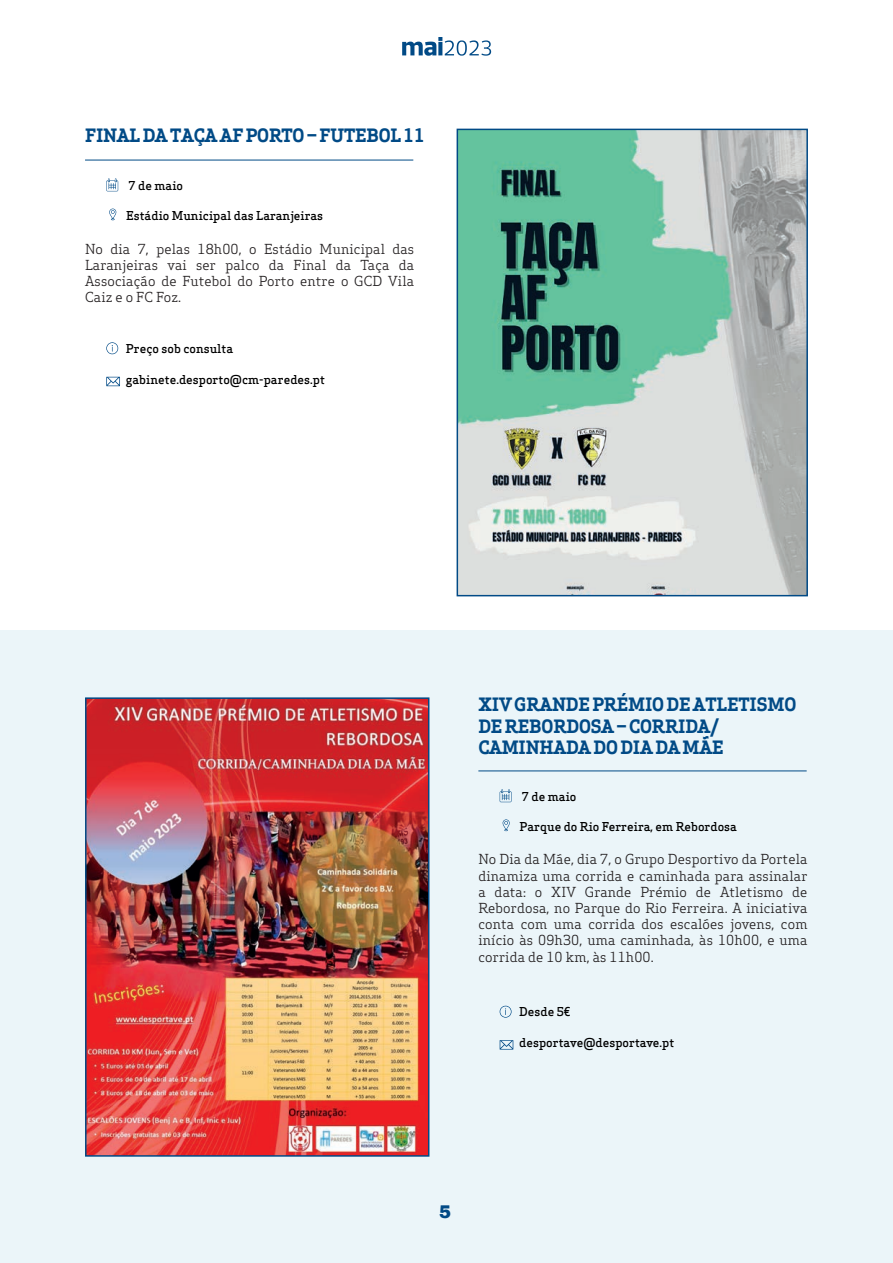
<style>
.page{position:relative;width:893px;height:1263px;background:#fff}
.page>*{position:absolute;margin:0;border:0;box-sizing:border-box;transform-origin:0 0}
.t1{font:700 18px/21.6px "Apex Serif";letter-spacing:-.01em;color:#014a86}
.t2{font:900 18px "Archivo";color:#014a86}
.t3{font:13.5px/16.2px "Apex Serif";letter-spacing:.01em;color:#231f20;text-align:justify}
.t4{font:500 12px "Apex Serif";color:#000}
</style>
<div class="page">
<div style="left:0;top:631px;width:893px;height:632px;background:#ebf5f9"></div>
<hr style="left:478px;top:770px;width:329px;height:1px;background:#014a86">
<svg style="left:500px;top:789px;width:12px;height:13px"></svg>
<svg style="left:503px;top:819px;width:7px;height:12px"></svg>
<img style="left:88px;top:700px;width:338px;height:454px">
<div style="left:85px;top:697px;width:344px;height:460px;border:2px solid #014a86"></div>
<svg style="left:500px;top:1005px;width:12px;height:13px"></svg>
<svg style="left:500px;top:1040px;width:13px;height:9px"></svg>
<hr style="left:85px;top:160px;width:328px;height:1px;background:#014a86">
<svg style="left:106px;top:178px;width:12px;height:13px"></svg>
<svg style="left:109px;top:209px;width:7px;height:11px"></svg>
<svg style="left:106px;top:342px;width:12px;height:12px"></svg>
<svg style="left:106px;top:377px;width:14px;height:9px"></svg>
<svg style="left:402px;top:37px;width:89px;height:19px"></svg>
<img style="left:460px;top:132px;width:345px;height:461px">
<div style="left:457px;top:129px;width:351px;height:467px;border:2px solid #014a86"></div>
<h1 class="t1" style="left:85px;top:124px;width:341px">FINAL DA TAÇA AF PORTO – FUTEBOL 11</h1>
<p class="t4" style="left:129px;top:178px;width:56px">7 de maio</p>
<p class="t4" style="left:126px;top:208px;width:199px">Estádio Municipal das Laranjeiras</p>
<p class="t3" style="left:85px;top:240px;width:331px">No dia 7, pelas 18h00, o Estádio Municipal das Laranjeiras vai ser palco da Final da Taça da Associação de Futebol do Porto entre o GCD Vila Caiz e o FC Foz.</p>
<p class="t4" style="left:126px;top:341px;width:109px">Preço sob consulta</p>
<p class="t4" style="left:126px;top:372px;width:201px">gabinete.desporto@cm-paredes.pt</p>
<h1 class="t1" style="left:478px;top:693px;width:319px">XIV GRANDE PRÉMIO DE ATLETISMO<br>DE REBORDOSA – CORRIDA/<br>CAMINHADA DO DIA DA MÃE</h1>
<p class="t4" style="left:522px;top:789px;width:56px">7 de maio</p>
<p class="t4" style="left:519px;top:819px;width:219px">Parque do Rio Ferreira, em Rebordosa</p>
<p class="t3" style="left:478px;top:851px;width:331px">No Dia da Mãe, dia 7, o Grupo Desportivo da Portela dinamiza uma corrida e caminhada para assinalar a data: o XIV Grande Prémio de Atletismo de Rebordosa, no Parque do Rio Ferreira. A iniciativa conta com uma corrida dos escalões jovens, com início às 09h30, uma caminhada, às 10h00, e uma corrida de 10 km, às 11h00.</p>
<p class="t4" style="left:519px;top:1004px;width:53px">Desde 5€</p>
<p class="t4" style="left:519px;top:1035px;width:157px">desportave@desportave.pt</p>
<h1 class="t2" style="left:439px;top:1201px;width:14px">5</h1>
</div>
